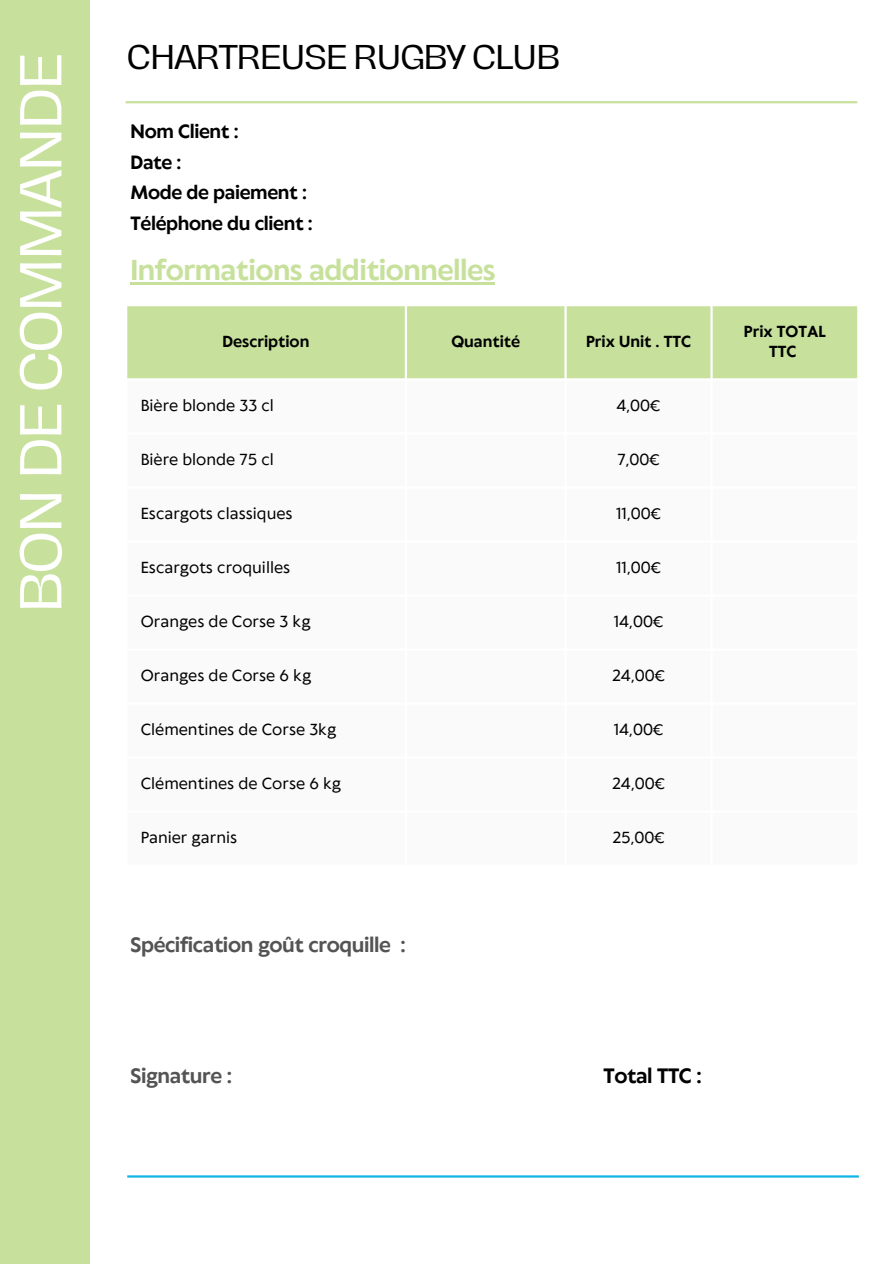
<style>
.page{position:relative;width:894px;height:1264px;background:#fff}
.page>*{position:absolute;margin:0;border:0;box-sizing:border-box;transform-origin:0 0}
.t1{font:54px "Hagrid";letter-spacing:-.02em;color:#fff}
.t2{font:31.5px "Hagrid";letter-spacing:-.02em;color:#000}
.t3{font:700 27px "Klein Text";letter-spacing:-.02em;color:#c7e19c}
.t4{font:700 19.5px "Klein Text";letter-spacing:-.02em;color:#545454}
.t5{font:700 19.5px "Klein Text";letter-spacing:-.02em;color:#000}
.t6{font:700 18px "Klein Text";letter-spacing:-.02em;color:#000}
.t7{font:15px "Klein Text";color:#000}
.t8{font:700 15px/20.2px "Klein Text";color:#000;text-align:center}
</style>
<div class="page">
<hr style="left:125px;top:101px;width:731px;height:2px;background:#c7e19c">
<div style="left:127px;top:306px;width:729px;height:72px;background:#c7e19c"></div>
<div style="left:0;top:0;width:89px;height:1263px;background:#c7e19c"></div>
<hr style="left:131px;top:282px;width:364px;height:2px;background:#c7e19c">
<hr style="left:127px;top:1175px;width:731px;height:2px;background:#11b5e4">
<p class="t1" style="left:15px;top:612px;width:561px;rotate:-90deg">BON DE COMMANDE</p>
<p class="t2" style="left:127px;top:43px;width:434px">CHARTREUSE RUGBY CLUB</p>
<p class="t6" style="left:131px;top:123px;width:109px">Nom Client :</p>
<p class="t6" style="left:131px;top:153px;width:52px">Date :</p>
<p class="t6" style="left:131px;top:183px;width:178px">Mode de paiement :</p>
<p class="t6" style="left:131px;top:214px;width:184px">Téléphone du client :</p>
<p class="t3" style="left:131px;top:256px;width:366px">Informations additionnelles</p>
<h1 class="t8" style="left:222px;top:332px;width:88px">Description</h1>
<h2 class="t8" style="left:451px;top:332px;width:70px">Quantité</h2>
<p class="t8" style="left:586px;top:332px;width:106px">Prix Unit . TTC</p>
<p class="t8" style="left:743px;top:322px;width:83px">Prix TOTAL<br>TTC</p>
<p class="t7" style="left:141px;top:398px;width:134px">Bière blonde 33 cl</p>
<p class="t7" style="left:616px;top:398px;width:46px">4,00€</p>
<h3 class="t7" style="left:141px;top:452px;width:135px">Bière blonde 75 cl</h3>
<p class="t7" style="left:617px;top:452px;width:44px">7,00€</p>
<p class="t7" style="left:141px;top:506px;width:153px">Escargots classiques</p>
<p class="t7" style="left:616px;top:506px;width:46px">11,00€</p>
<p class="t7" style="left:141px;top:560px;width:151px">Escargots croquilles</p>
<p class="t7" style="left:616px;top:560px;width:46px">11,00€</p>
<p class="t7" style="left:141px;top:614px;width:171px">Oranges de Corse 3 kg</p>
<p class="t7" style="left:613px;top:614px;width:51px">14,00€</p>
<p class="t7" style="left:141px;top:668px;width:172px">Oranges de Corse 6 kg</p>
<p class="t7" style="left:612px;top:668px;width:54px">24,00€</p>
<p class="t7" style="left:141px;top:722px;width:197px">Clémentines de Corse 3kg</p>
<p class="t7" style="left:613px;top:722px;width:51px">14,00€</p>
<p class="t7" style="left:141px;top:776px;width:202px">Clémentines de Corse 6 kg</p>
<p class="t7" style="left:612px;top:776px;width:54px">24,00€</p>
<p class="t7" style="left:141px;top:830px;width:98px">Panier garnis</p>
<p class="t7" style="left:612px;top:830px;width:54px">25,00€</p>
<p class="t4" style="left:131px;top:934px;width:276px">Spécification goût croquille :</p>
<p class="t4" style="left:131px;top:1066px;width:103px">Signature :</p>
<p class="t5" style="left:603px;top:1066px;width:100px">Total TTC :</p>
</div>
